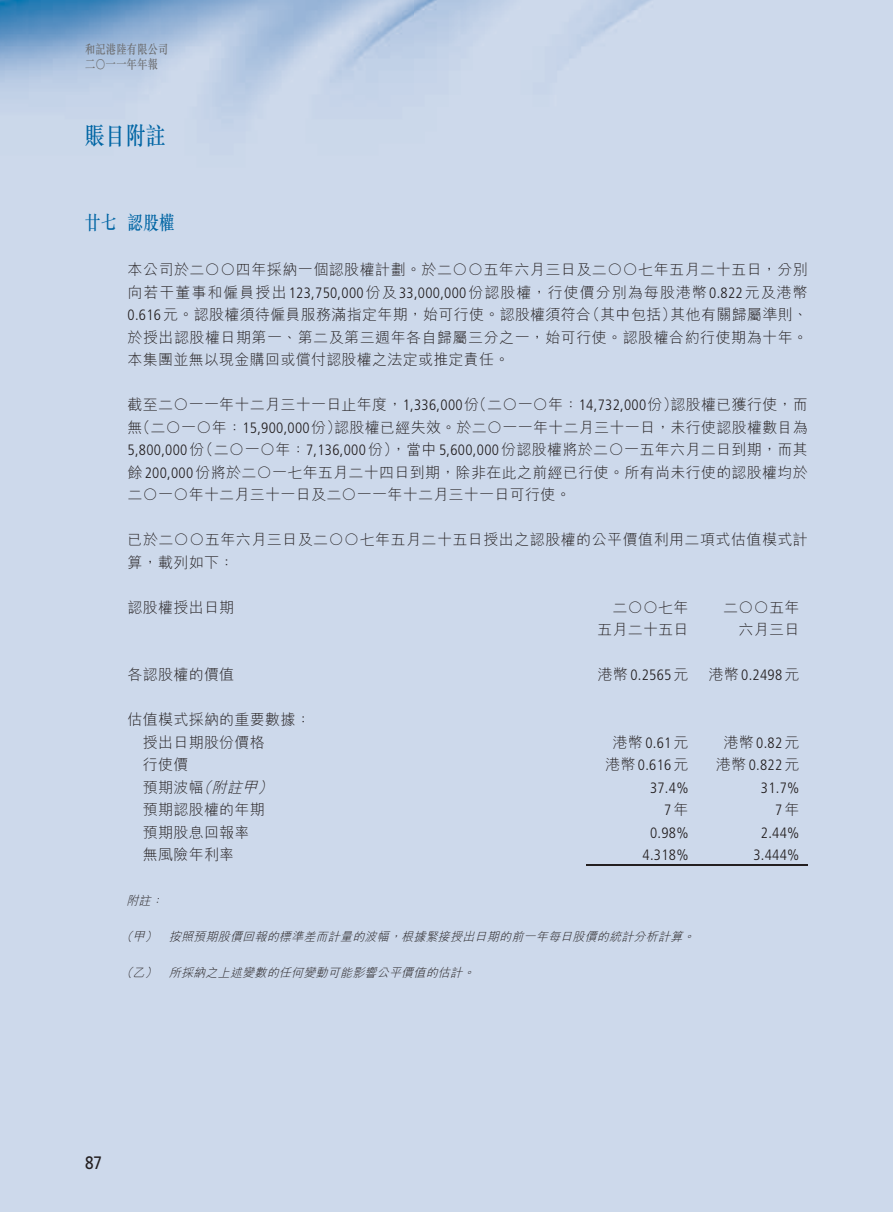
<style>
.page{position:relative;width:893px;height:1212px;background:#cdd9eb}
.page>*{position:absolute;margin:0;border:0;box-sizing:border-box;transform-origin:0 0}
.t1{font:24.75px "M Sung HK Medium B5 pc H";color:#0065a4;scale:.8 1}
.t2{font:19.5px "M Sung HK Medium B5 pc H";color:#0065a4;scale:.8 1}
.t3{font:18px "Frutiger";color:#231f20;scale:.85 1}
.t4{font:15px/22.5px "M Hei HK Light B5 pc H";letter-spacing:.02em;color:#231f20;text-align:justify}
.t5{font:300 condensed 15px "Frutiger";letter-spacing:.02em;color:#231f20}
.t6{font:12.75px/15px "M Sung HK Medium B5 pc H";letter-spacing:.025em;color:#6d6e70;scale:.8 1}
.t7{font:italic 12px "M Hei HK Light B5 pc H";color:#231f20}
.s1{font-family:"Frutiger";font-weight:300;font-stretch:condensed}
.s2{font-family:"M Hei HK Light B5 pc H";font-weight:400;font-stretch:normal}
.s3{font-style:italic}
</style>
<div class="page">
<img style="left:0;top:0;width:650px;height:123px">
<hr style="left:587px;top:864px;width:221px;height:2px;background:#231f20">
<p class="t6" style="left:85px;top:43px;width:106px">和記港陸有限公司二○一一年年報</p>
<h1 class="t1" style="left:85px;top:126px;width:102px">賬目附註</h1>
<h2 class="t2" style="left:85px;top:215px;width:114px">廿七 認股權</h2>
<p class="t4" style="left:128px;top:260px;width:682px">本公司於二○○四年採納一個認股權計劃。於二○○五年六月三日及二○○七年五月二十五日，分別向若干董事和僱員授出<span class="s1">123,750,000</span>份及<span class="s1">33,000,000</span>份認股權，行使價分別為每股港幣<span class="s1">0.822</span>元及港幣<span class="s1">0.616</span>元。認股權須待僱員服務滿指定年期，始可行使。認股權須符合（其中包括）其他有關歸屬準則、於授出認股權日期第一、第二及第三週年各自歸屬三分之一，始可行使。認股權合約行使期為十年。本集團並無以現金購回或償付認股權之法定或推定責任。</p>
<p class="t4" style="left:128px;top:395px;width:682px">截至二○一一年十二月三十一日止年度，<span class="s1">1,336,000</span>份（二○一○年：<span class="s1">14,732,000</span>份）認股權已獲行使，而無（二○一○年：<span class="s1">15,900,000</span>份）認股權已經失效。於二○一一年十二月三十一日，未行使認股權數目為<span class="s1">5,800,000</span>份（二○一○年：<span class="s1">7,136,000</span>份），當中<span class="s1">5,600,000</span>份認股權將於二○一五年六月二日到期，而其餘<span class="s1">200,000</span>份將於二○一七年五月二十四日到期，除非在此之前經已行使。所有尚未行使的認股權均於二○一○年十二月三十一日及二○一一年十二月三十一日可行使。</p>
<p class="t4" style="left:128px;top:530px;width:682px">已於二○○五年六月三日及二○○七年五月二十五日授出之認股權的公平價值利用二項式估值模式計算，載列如下：</p>
<p class="t4" style="left:128px;top:598px;width:108px">認股權授出日期</p>
<p class="t4" style="left:612px;top:598px;width:78px">二○○七年</p>
<p class="t4" style="left:723px;top:598px;width:78px">二○○五年</p>
<p class="t4" style="left:597px;top:620px;width:93px">五月二十五日</p>
<p class="t4" style="left:739px;top:620px;width:62px">六月三日</p>
<p class="t4" style="left:128px;top:665px;width:108px">各認股權的價值</p>
<p class="t5" style="left:598px;top:669px;width:92px"><span class="s2">港幣</span>0.2565<span class="s2">元</span></p>
<p class="t5" style="left:709px;top:669px;width:92px"><span class="s2">港幣</span>0.2498<span class="s2">元</span></p>
<p class="t4" style="left:128px;top:710px;width:185px">估值模式採納的重要數據：　授出日期股份價格</p>
<p class="t5" style="left:613px;top:736px;width:77px"><span class="s2">港幣</span>0.61<span class="s2">元</span></p>
<p class="t5" style="left:724px;top:736px;width:77px"><span class="s2">港幣</span>0.82<span class="s2">元</span></p>
<p class="t4" style="left:128px;top:755px;width:62px">　行使價</p>
<p class="t5" style="left:605px;top:759px;width:85px"><span class="s2">港幣</span>0.616<span class="s2">元</span></p>
<p class="t5" style="left:716px;top:759px;width:85px"><span class="s2">港幣</span>0.822<span class="s2">元</span></p>
<p class="t4" style="left:128px;top:778px;width:150px">　預期波幅<span class="s3">（附註甲）</span></p>
<p class="t5" style="left:650px;top:781px;width:40px">37.4%</p>
<p class="t5" style="left:761px;top:781px;width:40px">31.7%</p>
<p class="t4" style="left:128px;top:800px;width:139px">　預期認股權的年期</p>
<p class="t5" style="left:664px;top:804px;width:26px">7<span class="s2">年</span></p>
<p class="t5" style="left:775px;top:804px;width:26px">7<span class="s2">年</span></p>
<p class="t4" style="left:128px;top:823px;width:124px">　預期股息回報率</p>
<p class="t5" style="left:650px;top:826px;width:40px">0.98%</p>
<p class="t5" style="left:761px;top:826px;width:40px">2.44%</p>
<p class="t4" style="left:128px;top:845px;width:108px">　無風險年利率</p>
<p class="t5" style="left:642px;top:849px;width:48px">4.318%</p>
<p class="t5" style="left:753px;top:849px;width:48px">3.444%</p>
<p class="t7" style="left:126px;top:896px;width:41px">附註：</p>
<p class="t7" style="left:120px;top:932px;width:579px">（甲） 按照預期股價回報的標準差而計量的波幅，根據緊接授出日期的前一年每日股價的統計分析計算。</p>
<p class="t7" style="left:120px;top:968px;width:359px">（乙） 所採納之上述變數的任何變動可能影響公平價值的估計。</p>
<p class="t3" style="left:85px;top:1156px;width:22px">87</p>
</div>
